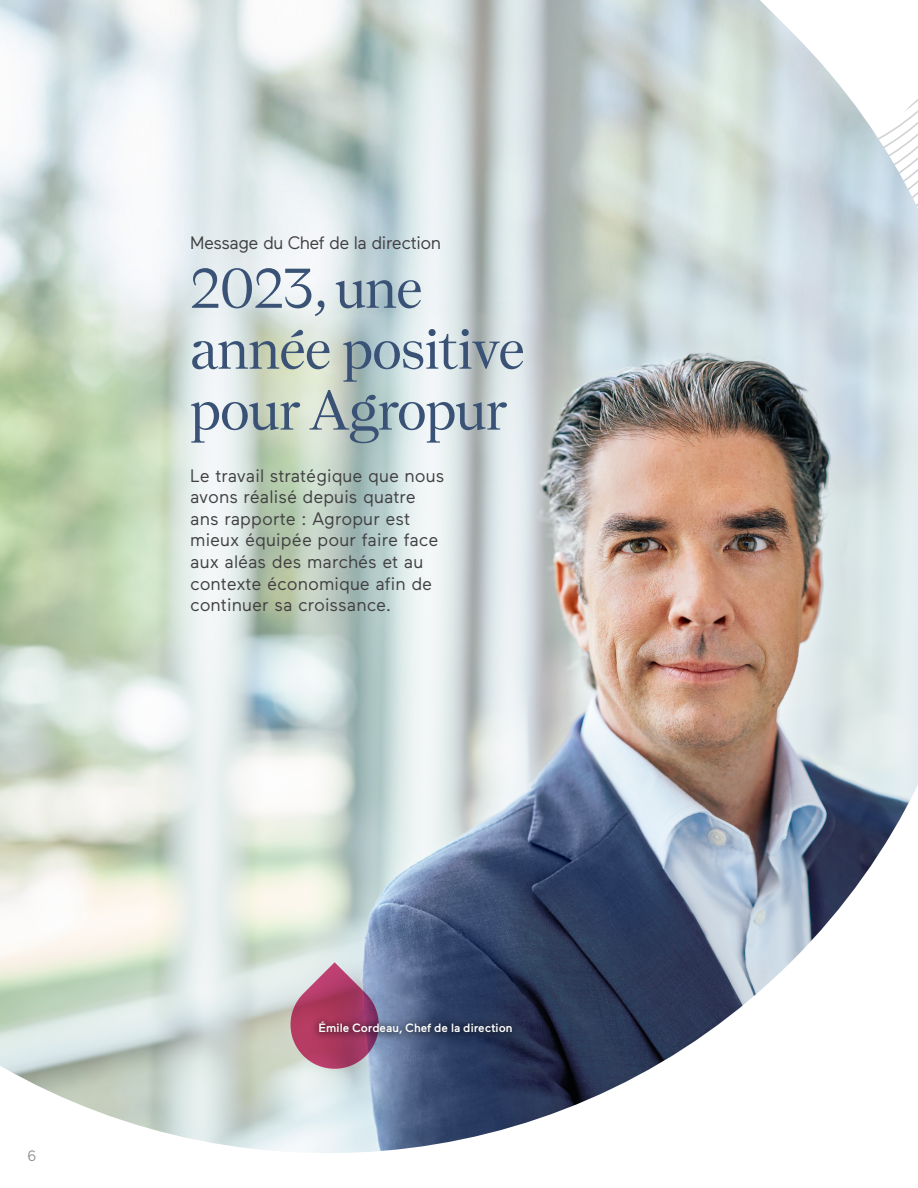
<style>
.page{position:relative;width:918px;height:1188px;background:#fff}
.page>*{position:absolute;margin:0;border:0;box-sizing:border-box;transform-origin:0 0}
.t1{font:56.7px/60.9px "Nantes";letter-spacing:-.02em;color:#395275}
.t2{font:18px/21.6px "Maax";color:#414042}
.t3{font:18px "Maax";letter-spacing:-.03em;color:#414042}
.t4{font:15px "Maax";color:#939598}
.t5{font:500 12px "Maax";color:#fff}
</style>
<div class="page">
<img style="left:0;top:0;width:918px;height:1153px">
<svg style="left:286px;top:962px;width:97px;height:108px"></svg>
<svg style="left:311px;top:1015px;width:209px;height:27px"></svg>
<p class="t3" style="left:190px;top:233px;width:252px">Message du Chef de la direction</p>
<h1 class="t1" style="left:190px;top:260px;width:336px">2023, une année positive pour Agropur</h1>
<p class="t2" style="left:190px;top:465px;width:256px">Le travail stratégique que nous avons réalisé depuis quatre ans rapporte : Agropur est mieux équipée pour faire face aux aléas des marchés et au contexte économique afin de continuer sa croissance.</p>
<p class="t4" style="left:27px;top:1148px;width:11px">6</p>
<p class="t5" style="left:319px;top:1022px;width:195px">Émile Cordeau, Chef de la direction</p>
</div>
